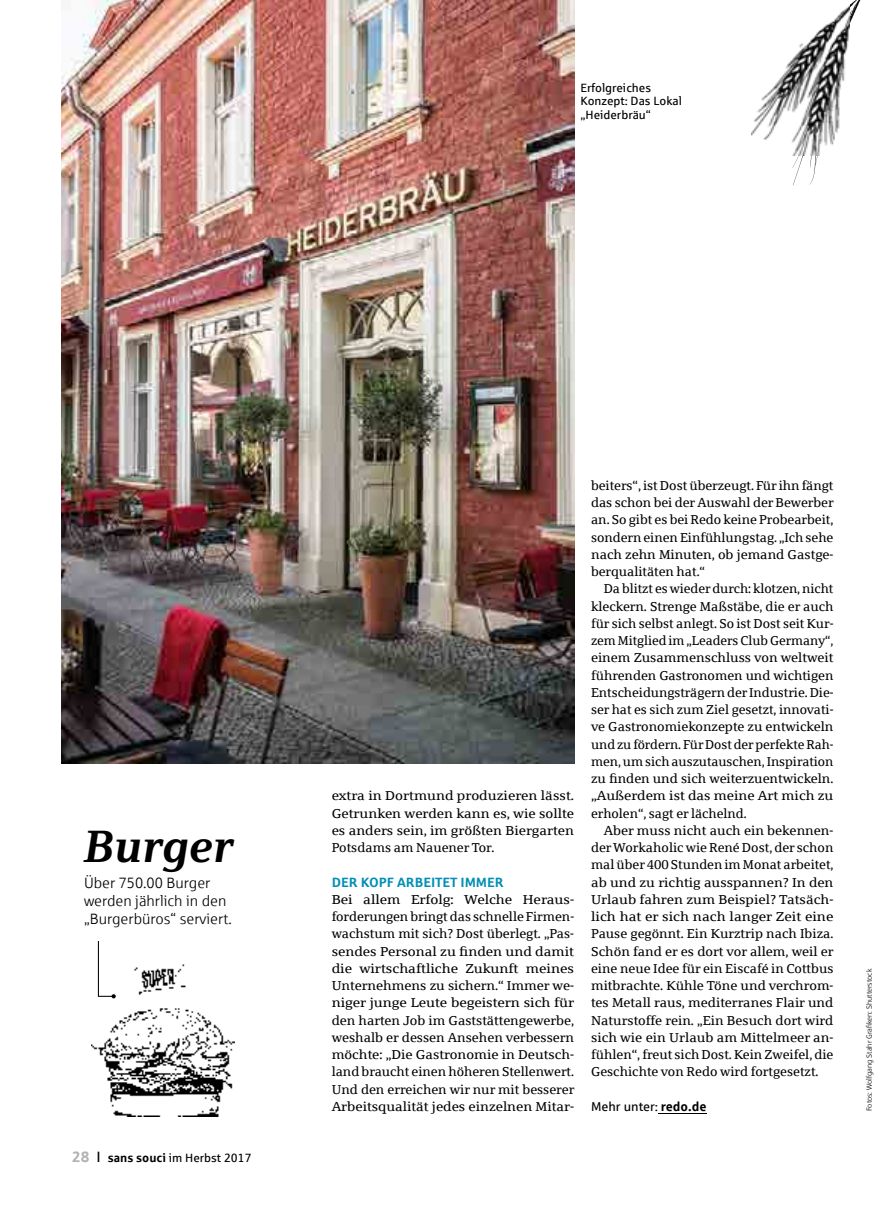
<style>
.page{position:relative;width:893px;height:1212px;background:#fff}
.page>*{position:absolute;margin:0;border:0;box-sizing:border-box;transform-origin:0 0}
.t1{font:italic 700 45px "Sparkasse Serif";color:#000}
.t2{font:15px/18px "Sparkasse Lt";color:#000}
.t3{font:700 13.5px "Sparkasse Rg";letter-spacing:-.005em;color:#008fb6}
.t4{font:12.9px/17.2px "Sparkasse Serif";letter-spacing:-.005em;color:#000;text-align:justify}
.t5{font:12.9px/17.2px "Sparkasse Serif";letter-spacing:-.005em;color:#000;text-align:justify;scale:1.08 1}
.t6{font:12.9px/17.2px "Sparkasse Serif";letter-spacing:-.005em;color:#000;text-align:justify;scale:1.07 1}
.t7{font:12.9px "Sparkasse Rg";color:#000}
.t8{font:12px/13.5px "Sparkasse Rg";color:#000}
.t9{font:7.5px "Sparkasse Lt";color:#000}
.s1{font-weight:700;font-size:15px;color:#b3b2b2}
.s2{font-size:15px}
.s3{font-weight:700}
</style>
<div class="page">
<img style="left:62px;top:0;width:512px;height:763px">
<hr style="left:661px;top:1114px;width:45px;height:1px;background:#000">
<svg style="left:98px;top:941px;width:1px;height:22px"></svg>
<svg style="left:792px;top:155px;width:28px;height:31px"></svg>
<img style="left:91px;top:963px;width:144px;height:153px">
<img style="left:752px;top:4px;width:99px;height:151px">
<img style="left:851px;top:0;width:10px;height:21px">
<p class="t8" style="left:580px;top:80px;width:103px">Erfolgreiches<br>Konzept: Das Lokal „Heiderbräu“</p>
<h1 class="t1" style="left:82px;top:818px;width:152px">Burger</h1>
<p class="t2" style="left:84px;top:873px;width:149px">Über 750.00 Burger werden jährlich in den „Burgerbüros“ serviert.</p>
<p class="t8" style="left:72px;top:1150px;width:181px"><span class="s1">28</span> <span class="s2">I</span> <span class="s3">sans souci</span> im Herbst 2017</p>
<p class="t6" style="left:332px;top:787px;width:228px">extra in Dortmund produzieren lässt.<br>Getrunken werden kann es, wie sollte es anders sein, im größten Biergarten Potsdams am Nauener Tor.</p>
<p class="t3" style="left:332px;top:873px;width:174px">DER KOPF ARBEITET IMMER</p>
<p class="t5" style="left:332px;top:890px;width:226px">Bei allem Erfolg: Welche Heraus&shy;forderungen bringt das schnelle Firmen&shy;wachstum mit sich? Dost überlegt. „Pas&shy;sendes Personal zu finden und damit die wirtschaftliche Zukunft meines Unternehmens zu sichern.“ Immer we&shy;niger junge Leute begeistern sich für den harten Job im Gaststättengewerbe, weshalb er dessen Ansehen verbessern möchte: „Die Gastronomie in Deutsch&shy;land braucht einen höheren Stellenwert.<br>Und den erreichen wir nur mit besserer Arbeitsqualität jedes einzelnen Mitar-</p>
<p class="t4" style="left:591px;top:476px;width:244px">beiters“, ist Dost überzeugt. Für ihn fängt das schon bei der Auswahl der Bewerber an. So gibt es bei Redo keine Probearbeit, sondern einen Einfühlungstag. „Ich sehe nach zehn Minuten, ob jemand Gastge&shy;berqualitäten hat.“</p>
<p class="t4" style="left:591px;top:580px;width:244px;text-indent:13px">Da blitzt es wieder durch: klotzen, nicht kleckern. Strenge Maßstäbe, die er auch für sich selbst anlegt. So ist Dost seit Kur&shy;zem Mitglied im „Leaders Club Germany“, einem Zusammenschluss von weltweit führenden Gastronomen und wichtigen Entscheidungsträgern der Industrie. Die&shy;ser hat es sich zum Ziel gesetzt, innovati&shy;ve Gastronomiekonzepte zu entwickeln und zu fördern. Für Dost der perfekte Rah&shy;men, um sich auszutauschen, Inspiration zu finden und sich weiterzuentwickeln. „Außerdem ist das meine Art mich zu erholen“, sagt er lächelnd.</p>
<p class="t4" style="left:591px;top:821px;width:244px;text-indent:13px">Aber muss nicht auch ein bekennen&shy;der Workaholic wie René Dost, der schon mal über 400 Stunden im Monat arbeitet, ab und zu richtig ausspannen? In den Urlaub fahren zum Beispiel? Tatsäch&shy;lich hat er sich nach langer Zeit eine Pause gegönnt. Ein Kurztrip nach Ibiza.<br>Schön fand er es dort vor allem, weil er eine neue Idee für ein Eiscafé in Cottbus mitbrachte. Kühle Töne und verchrom&shy;tes Metall raus, mediterranes Flair und Naturstoffe rein. „Ein Besuch dort wird sich wie ein Urlaub am Mittelmeer an&shy;fühlen“, freut sich Dost. Kein Zweifel, die Geschichte von Redo wird fortgesetzt.</p>
<p class="t7" style="left:591px;top:1098px;width:117px">Mehr unter: <span class="s3">redo.de</span></p>
<p class="t9" style="left:865px;top:1111px;width:144px;rotate:-90deg">Fotos: Wolfgang Stahr Grafiken: Shutterstock</p>
</div>
